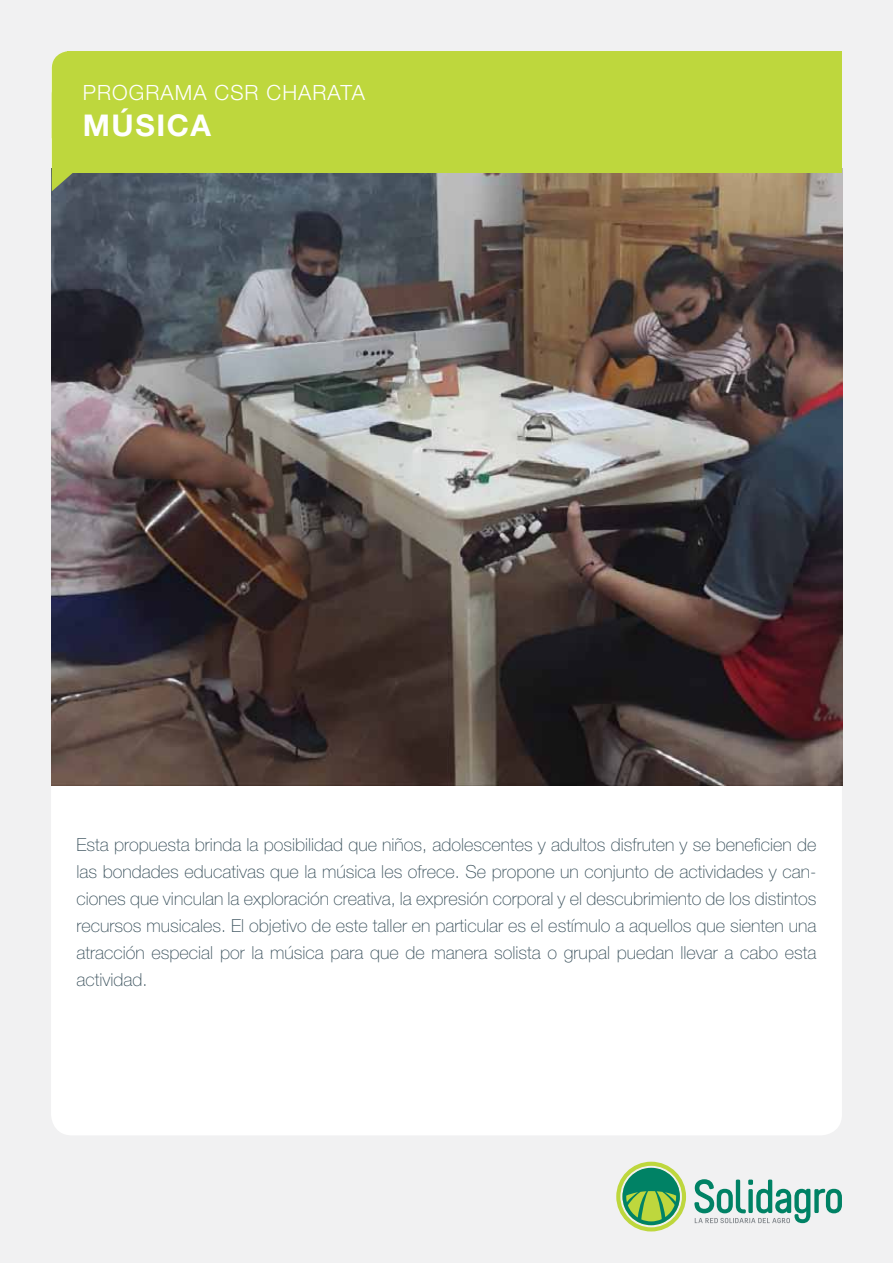
<style>
.page{position:relative;width:893px;height:1263px;background:#f1f1f2}
.page>*{position:absolute;margin:0;border:0;box-sizing:border-box;transform-origin:0 0}
.t1{font:700 30px "Helvetica Neue LT Pro";letter-spacing:.05em;color:#fff}
.t2{font:300 21px "Helvetica Neue LT Pro";letter-spacing:.05em;color:#fff}
.t3{font:100 18px/27px "Helvetica Neue LT Pro";color:#384f5a;text-align:justify}
</style>
<div class="page">
<div style="left:51px;top:51px;width:791px;height:1084px;background:#fff;border-radius:21px"></div>
<img style="left:52px;top:169px;width:791px;height:616px">
<div style="left:67px;top:51px;width:775px;height:121px;background:#bed73d"></div>
<svg style="left:52px;top:51px;width:88px;height:140px"></svg>
<svg style="left:616px;top:1162px;width:70px;height:69px"></svg>
<svg style="left:694px;top:1179px;width:148px;height:44px"></svg>
<p class="t2" style="left:83px;top:79px;width:284px">PROGRAMA CSR CHARATA</p>
<h1 class="t1" style="left:83px;top:106px;width:130px">MÚSICA</h1>
<p class="t3" style="left:77px;top:831px;width:741px">Esta propuesta brinda la posibilidad que niños, adolescentes y adultos disfruten y se beneficien de las bondades educativas que la música les ofrece. Se propone un conjunto de actividades y can&shy;ciones que vinculan la exploración creativa, la expresión corporal y el descubrimiento de los distintos recursos musicales. El objetivo de este taller en particular es el estímulo a aquellos que sienten una atracción especial por la música para que de manera solista o grupal puedan llevar a cabo esta actividad.</p>
</div>
